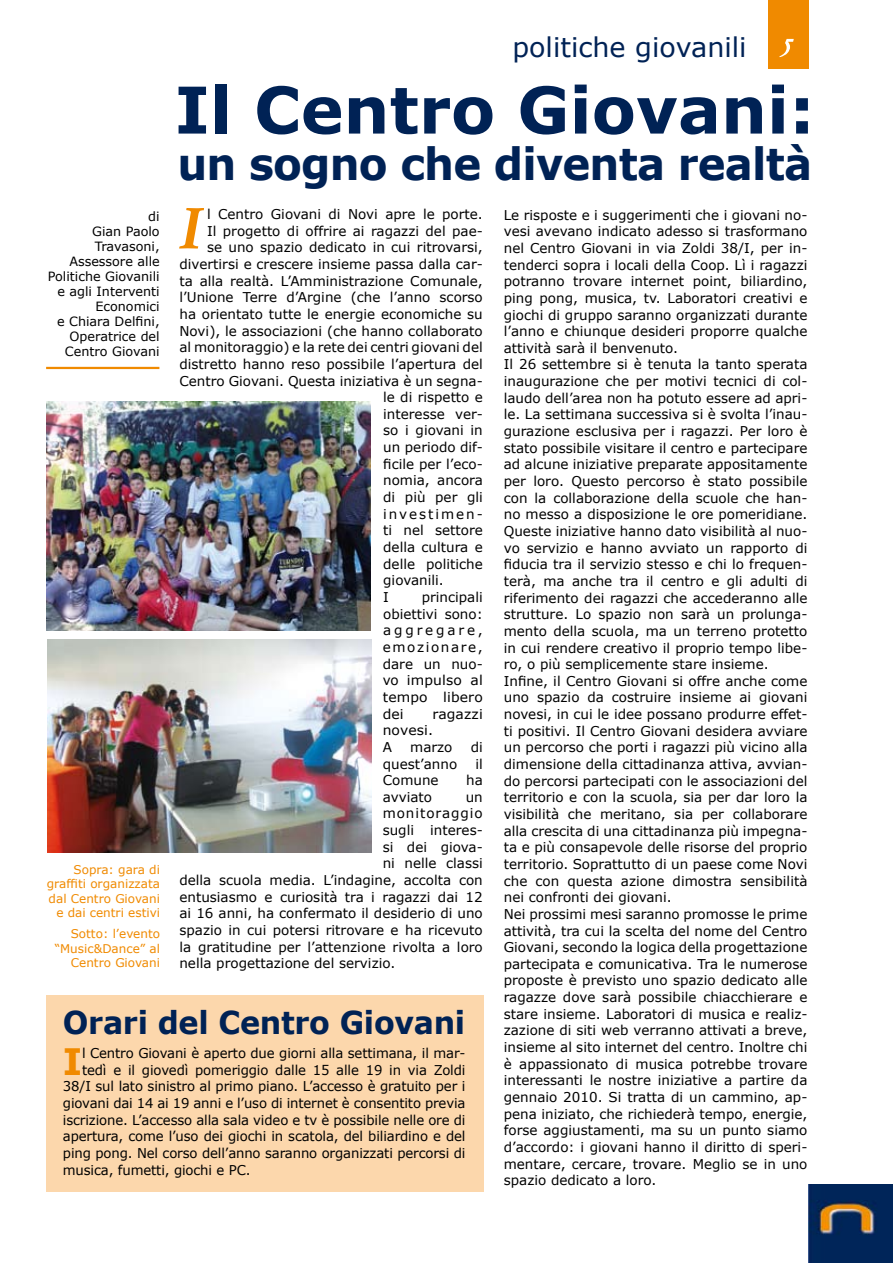
<style>
.page{position:relative;width:893px;height:1263px;background:#fff}
.page>*{position:absolute;margin:0;border:0;box-sizing:border-box;transform-origin:0 0}
.t1{font:700 64.5px "Verdana";color:#025}
.t2{font:italic 700 64.5px "Garamond";color:#f08a00}
.t3{font:700 44.25px "Verdana";letter-spacing:-.02em;color:#025;scale:.95 1}
.t4{font:700 36.45px "Verdana";color:#f08a00}
.t5{font:700 31.5px "Verdana";letter-spacing:-.01em;color:#025;scale:.96 1}
.t6{font:27px "Verdana";color:#025}
.t7{font:13.5px/16.6px "Verdana";color:#000}
.t8{font:13.5px "Verdana";letter-spacing:.07em;color:#000}
.t9{font:13.5px "Verdana";letter-spacing:.145em;color:#000}
.t10{font:12.75px/15px "Verdana";color:#000;text-align:right}
.t11{font:12px/14.4px "Verdana";color:#f08a00;text-align:right}
</style>
<div class="page">
<img style="left:808px;top:1185px;width:85px;height:78px">
<div style="left:768px;top:0;width:41px;height:68px;background:#f08a00"></div>
<svg style="left:779px;top:39px;width:15px;height:18px"></svg>
<div style="left:46px;top:995px;width:437px;height:196px;background:#fcd7ac"></div>
<hr style="left:46px;top:367px;width:113px;height:2px;background:#f08a00">
<img style="left:46px;top:402px;width:324px;height:228px">
<img style="left:47px;top:640px;width:324px;height:213px">
<h3 class="t6" style="left:512px;top:30px;width:236px">politiche giovanili</h3>
<h1 class="t1" style="left:175px;top:69px;width:642px">Il Centro Giovani:</h1>
<h2 class="t3" style="left:177px;top:136px;width:670px">un sogno che diventa realtà</h2>
<p class="t10" style="left:48px;top:208px;width:113px">di<br>Gian Paolo<br>Travasoni,<br>Assessore alle<br>Politiche Giovanili e agli Interventi<br>Economici<br>e Chiara Delfini,<br>Operatrice del<br>Centro Giovani</p>
<h1 class="t2" style="left:178px;top:183px;width:25px">I</h1>
<p class="t7" style="left:207px;top:205px;width:277px">l Centro Giovani di Novi apre le porte.</p>
<p class="t7" style="left:207px;top:222px;width:277px">Il progetto di offrire ai ragazzi del pae-</p>
<p class="t7" style="left:207px;top:239px;width:277px">se uno spazio dedicato in cui ritrovarsi,</p>
<p class="t7" style="left:179px;top:255px;width:305px">divertirsi e crescere insieme passa dalla car-</p>
<p class="t7" style="left:179px;top:272px;width:305px">ta alla realtà. L’Amministrazione Comunale,</p>
<p class="t7" style="left:179px;top:289px;width:305px">l’Unione Terre d’Argine (che l’anno scorso</p>
<p class="t7" style="left:179px;top:305px;width:305px">ha orientato tutte le energie economiche su</p>
<p class="t7" style="left:179px;top:322px;width:305px">Novi), le associazioni (che hanno collaborato</p>
<p class="t7" style="left:179px;top:338px;width:305px">al monitoraggio) e la rete dei centri giovani del</p>
<p class="t7" style="left:179px;top:355px;width:305px">distretto hanno reso possibile l’apertura del</p>
<p class="t7" style="left:179px;top:372px;width:305px">Centro Giovani. Questa iniziativa è un segna-</p>
<p class="t7" style="left:383px;top:388px;width:101px">le di rispetto e</p>
<p class="t7" style="left:383px;top:405px;width:101px">interesse ver-</p>
<p class="t7" style="left:383px;top:422px;width:101px">so i giovani in</p>
<p class="t7" style="left:383px;top:438px;width:101px">un periodo dif-</p>
<p class="t7" style="left:383px;top:455px;width:101px">ficile per l’eco-</p>
<p class="t7" style="left:383px;top:472px;width:101px">nomia, ancora</p>
<p class="t7" style="left:383px;top:488px;width:101px">di più per gli</p>
<p class="t9" style="left:383px;top:505px;width:101px">investimen-</p>
<p class="t7" style="left:383px;top:522px;width:101px">ti nel settore</p>
<p class="t7" style="left:383px;top:538px;width:101px">della cultura e</p>
<p class="t7" style="left:383px;top:555px;width:101px">delle politiche</p>
<p class="t7" style="left:383px;top:572px;width:62px">giovanili.</p>
<p class="t7" style="left:383px;top:588px;width:7px">I</p>
<p class="t7" style="left:383px;top:588px;width:102px;text-align:justify;text-indent:39px">principali obiettivi sono: aggregare, emozionare, dare un nuo&shy;vo impulso al tempo libero dei</p>
<p class="t7" style="left:383px;top:705px;width:102px;text-indent:50px">ragazzi novesi.<br>A</p>
<p class="t7" style="left:410px;top:738px;width:44px">marzo</p>
<p class="t7" style="left:471px;top:738px;width:14px">di</p>
<p class="t7" style="left:383px;top:755px;width:76px">quest’anno</p>
<p class="t7" style="left:475px;top:755px;width:9px">il</p>
<p class="t7" style="left:383px;top:771px;width:57px">Comune</p>
<p class="t7" style="left:466px;top:771px;width:18px">ha</p>
<p class="t7" style="left:383px;top:788px;width:51px">avviato</p>
<p class="t7" style="left:466px;top:788px;width:19px">un</p>
<p class="t8" style="left:383px;top:805px;width:102px">monitoraggio</p>
<p class="t7" style="left:383px;top:821px;width:102px">sugli interes-</p>
<p class="t7" style="left:383px;top:838px;width:102px">si dei giova-</p>
<p class="t7" style="left:383px;top:855px;width:102px">ni nelle classi</p>
<p class="t7" style="left:179px;top:871px;width:305px">della scuola media. L’indagine, accolta con</p>
<p class="t7" style="left:179px;top:888px;width:305px">entusiasmo e curiosità tra i ragazzi dai 12</p>
<p class="t7" style="left:179px;top:905px;width:305px">ai 16 anni, ha confermato il desiderio di uno</p>
<p class="t7" style="left:179px;top:921px;width:305px">spazio in cui potersi ritrovare e ha ricevuto</p>
<p class="t7" style="left:179px;top:938px;width:305px">la gratitudine per l’attenzione rivolta a loro</p>
<p class="t7" style="left:179px;top:955px;width:217px">nella progettazione del servizio.</p>
<h3 class="t5" style="left:63px;top:1002px;width:421px">Orari del Centro Giovani</h3>
<h3 class="t4" style="left:63px;top:1038px;width:21px">I</h3>
<p class="t7" style="left:82px;top:1044px;width:385px">l Centro Giovani è aperto due giorni alla settimana, il mar-</p>
<p class="t11" style="left:47px;top:862px;width:115px">Sopra: gara di graffiti organizzata dal Centro Giovani e dai centri estivi</p>
<p class="t11" style="left:55px;top:926px;width:107px">Sotto: l’evento “Music&amp;Dance” al<br>Centro Giovani</p>
<p class="t7" style="left:82px;top:1061px;width:385px">tedì e il giovedì pomeriggio dalle 15 alle 19 in via Zoldi</p>
<p class="t7" style="left:63px;top:1078px;width:404px">38/I sul lato sinistro al primo piano. L’accesso è gratuito per i</p>
<p class="t7" style="left:63px;top:1094px;width:404px">giovani dai 14 ai 19 anni e l’uso di internet è consentito previa</p>
<p class="t7" style="left:63px;top:1111px;width:404px">iscrizione. L’accesso alla sala video e tv è possibile nelle ore di</p>
<p class="t7" style="left:63px;top:1128px;width:404px">apertura, come l’uso dei giochi in scatola, del biliardino e del</p>
<p class="t7" style="left:63px;top:1144px;width:404px">ping pong. Nel corso dell’anno saranno organizzati percorsi di</p>
<p class="t7" style="left:63px;top:1161px;width:189px">musica, fumetti, giochi e PC.</p>
<p class="t7" style="left:504px;top:206px;width:305px">Le risposte e i suggerimenti che i giovani no&shy;vesi avevano indicato adesso si trasformano nel Centro Giovani in via Zoldi 38/I, per in&shy;tenderci sopra i locali della Coop. Lì i ragazzi potranno trovare internet point, biliardino, ping pong, musica, tv. Laboratori creativi e giochi di gruppo saranno organizzati durante l’anno e chiunque desideri proporre qualche attività sarà il benvenuto.<br>Il 26 settembre si è tenuta la tanto sperata inaugurazione che per motivi tecnici di col&shy;laudo dell’area non ha potuto essere ad apri&shy;le. La settimana successiva si è svolta l’inau&shy;gurazione esclusiva per i ragazzi. Per loro è stato possibile visitare il centro e partecipare ad alcune iniziative preparate appositamente per loro. Questo percorso è stato possibile con la collaborazione della scuole che han&shy;no messo a disposizione le ore pomeridiane.<br>Queste iniziative hanno dato visibilità al nuo&shy;vo servizio e hanno avviato un rapporto di fiducia tra il servizio stesso e chi lo frequen&shy;terà, ma anche tra il centro e gli adulti di riferimento dei ragazzi che accederanno alle strutture. Lo spazio non sarà un prolunga&shy;mento della scuola, ma un terreno protetto in cui rendere creativo il proprio tempo libe&shy;ro, o più semplicemente stare insieme.<br>Infine, il Centro Giovani si offre anche come uno spazio da costruire insieme ai giovani novesi, in cui le idee possano produrre effet&shy;ti positivi. Il Centro Giovani desidera avviare un percorso che porti i ragazzi più vicino alla dimensione della cittadinanza attiva, avvian&shy;do percorsi partecipati con le associazioni del territorio e con la scuola, sia per dar loro la visibilità che meritano, sia per collaborare alla crescita di una cittadinanza più impegna&shy;ta e più consapevole delle risorse del proprio territorio. Soprattutto di un paese come Novi che con questa azione dimostra sensibilità nei confronti dei giovani.<br>Nei prossimi mesi saranno promosse le prime attività, tra cui la scelta del nome del Centro Giovani, secondo la logica della progettazione partecipata e comunicativa. Tra le numerose proposte è previsto uno spazio dedicato alle ragazze dove sarà possibile chiacchierare e stare insieme. Laboratori di musica e realiz&shy;zazione di siti web verranno attivati a breve, insieme al sito internet del centro. Inoltre chi è appassionato di musica potrebbe trovare interessanti le nostre iniziative a partire da gennaio 2010. Si tratta di un cammino, ap&shy;pena iniziato, che richiederà tempo, energie, forse aggiustamenti, ma su un punto siamo d’accordo: i giovani hanno il diritto di speri&shy;mentare, cercare, trovare. Meglio se in uno spazio dedicato a loro.</p>
</div>
